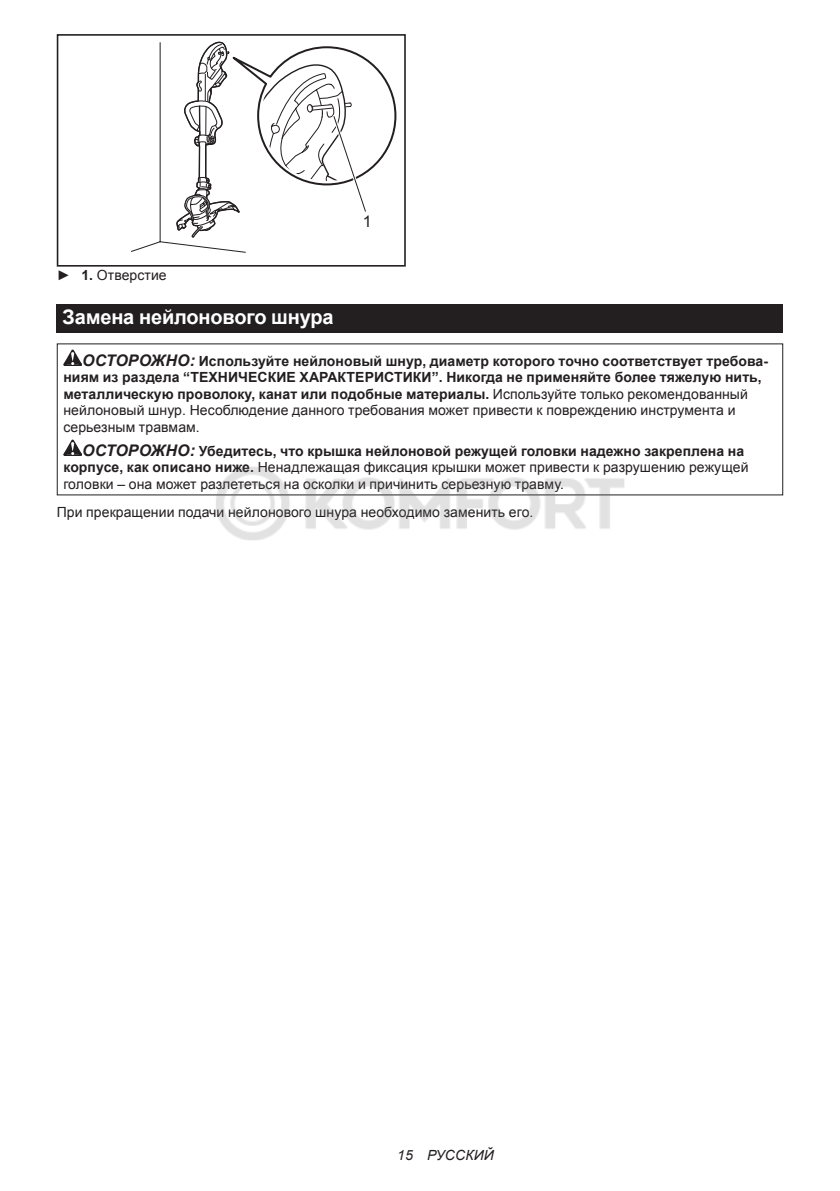
<style>
.page{position:relative;width:840px;height:1191px;background:#fff}
.page>*{position:absolute;margin:0;border:0;box-sizing:border-box;transform-origin:0 0}
.t1{font:700 20px "Arial";letter-spacing:-.01em;color:#fff}
.t2{font:16px "Arial";color:#231f20}
.t3{font:700 14px/16.4px "Arial";letter-spacing:.005em;color:#231f20}
.t4{font:14px/16.4px "Arial";letter-spacing:.005em;color:#231f20}
.t5{font:italic 14px "Arial";letter-spacing:.005em;color:#231f20}
.s1{font-weight:700}
.s2{font-style:italic;font-size:16px}
.s3{font-weight:400}
.s4{font-weight:700;font-style:italic;font-size:16px}
</style>
<div class="page">
<div style="left:57px;top:34px;width:348px;height:233px;border:2px solid #231f20"></div>
<svg style="left:130px;top:34px;width:267px;height:233px"></svg>
<div style="left:57px;top:304px;width:725px;height:28px;background:#231f20"></div>
<svg style="left:63px;top:349px;width:19px;height:17px"></svg>
<svg style="left:63px;top:439px;width:19px;height:17px"></svg>
<img style="left:210px;top:467px;width:419px;height:73px">
<p class="t2" style="left:362px;top:212px;width:10px">1</p>
<p class="t4" style="left:57px;top:267px;width:111px">► <span class="s1">1.</span> Отверстие</p>
<h1 class="t1" style="left:62px;top:304px;width:272px">Замена нейлонового шнура</h1>
<p class="t3" style="left:63px;top:353px;width:705px;text-indent:19px"><span class="s2">ОСТОРОЖНО:</span> Используйте нейлоновый шнур, диаметр которого точно соответствует требова&shy;ниям из раздела “ТЕХНИЧЕСКИЕ ХАРАКТЕРИСТИКИ”. Никогда не применяйте более тяжелую нить, металлическую проволоку, канат или подобные материалы. <span class="s3">Используйте только рекомендованный нейлоновый шнур. Несоблюдение данного требования может привести к повреждению инструмента и серьезным травмам.</span></p>
<p class="t4" style="left:63px;top:443px;width:686px;text-indent:19px"><span class="s4">ОСТОРОЖНО:</span> <span class="s1">Убедитесь, что крышка нейлоновой режущей головки надежно закреплена на корпусе, как описано ниже.</span> Ненадлежащая фиксация крышки может привести к разрушению режущей головки – она может разлететься на осколки и причинить серьезную травму.</p>
<p class="t4" style="left:57px;top:504px;width:478px">При прекращении подачи нейлонового шнура необходимо заменить его.</p>
<p class="t5" style="left:397px;top:1147px;width:98px">15 РУССКИЙ</p>
</div>
